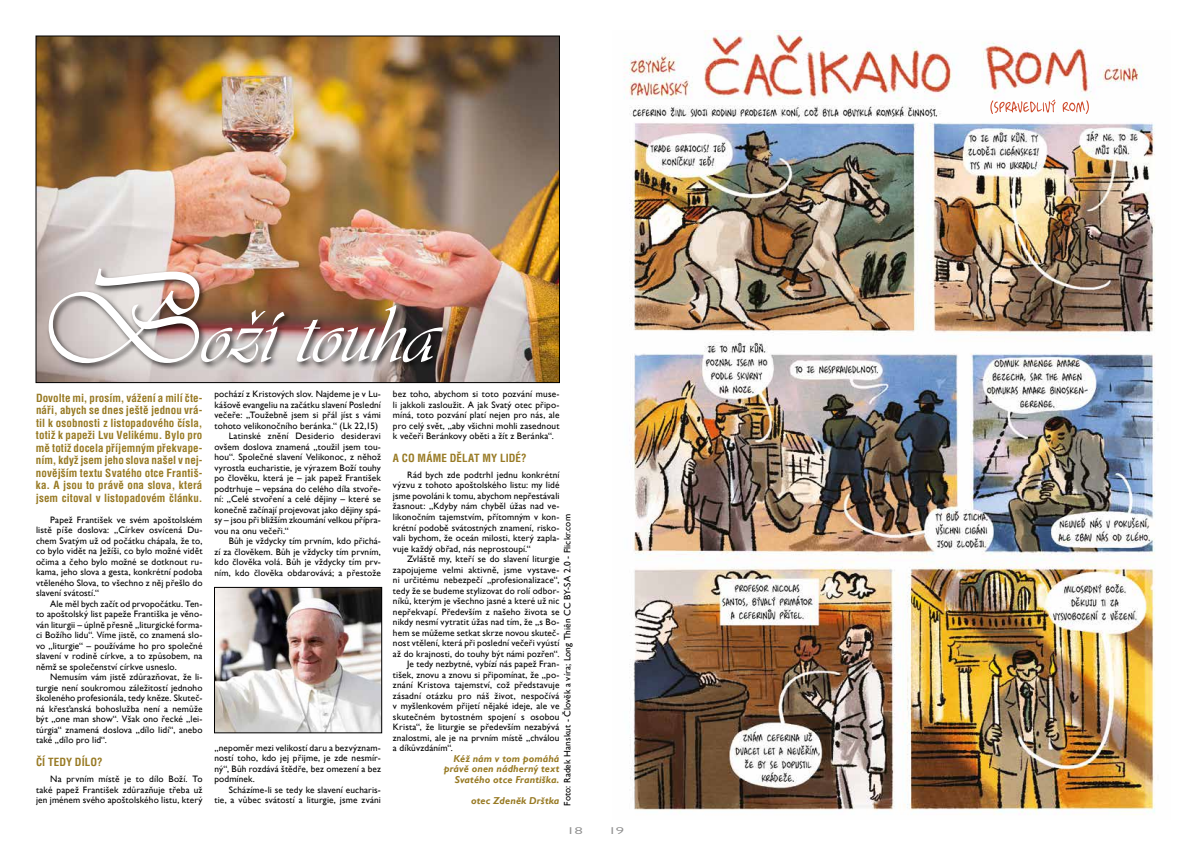
<style>
.page{position:relative;width:1191px;height:842px;background:#fff}
.page>*{position:absolute;margin:0;border:0;box-sizing:border-box;transform-origin:0 0}
.t1{font:700 condensed 11px/12.5px "Helvetica CE";letter-spacing:.01em;color:#987a24;text-align:justify}
.t2{font:italic 700 10px/10.5px "Gill Sans";letter-spacing:.01em;color:#987a24;text-align:right}
.t3{font:10px "Gill Sans MT Pro";color:#909090;scale:1.7 1}
.t4{font:9.3px/10.5px "Gill Sans";letter-spacing:.015em;color:#000;text-align:justify}
</style>
<div class="page">
<img style="left:38px;top:38px;width:519px;height:343px">
<div style="left:46px;top:266px;width:405px;height:105px;background:#000;opacity:.75"></div>
<img style="left:49px;top:268px;width:394px;height:95px">
<img style="left:216px;top:589px;width:164px;height:142px">
<div style="left:214px;top:587px;width:168px;height:146px;border:1px solid #000"></div>
<img style="left:624px;top:31px;width:531px;height:784px">
<p class="t1" style="left:36px;top:391px;width:168px">Dovolte mi, prosím, vážení a milí čte&shy;náři, abych se dnes ještě jednou vrá&shy;til k osobnosti z listopadového čísla, totiž k papeži Lvu Velikému. Bylo pro mě totiž docela příjemným překvape&shy;ním, když jsem jeho slova našel v nej&shy;novějším textu Svatého otce Františ&shy;ka. A jsou to právě ona slova, která jsem citoval v listopadovém článku.</p>
<p class="t4" style="left:36px;top:514px;width:168px;text-indent:14px">Papež František ve svém apoštolském listě píše doslova: „Církev osvícená Du&shy;chem Svatým už od počátku chápala, že to, co bylo vidět na Ježíši, co bylo možné vidět očima a čeho bylo možné se dotknout ru&shy;kama, jeho slova a gesta, konkrétní podoba vtěleného Slova, to všechno z něj přešlo do slavení svátostí.“</p>
<p class="t4" style="left:36px;top:598px;width:168px;text-indent:14px">Ale měl bych začít od prvopočátku. Ten&shy;to apoštolský list papeže Františka je věno&shy;ván liturgii – úplně přesně „liturgické forma&shy;ci Božího lidu“. Víme jistě, co znamená slo&shy;vo „liturgie“ – používáme ho pro společné slavení v rodině církve, a to způsobem, na němž se společenství církve usneslo.</p>
<p class="t4" style="left:36px;top:672px;width:168px;text-indent:14px">Nemusím vám jistě zdůrazňovat, že li&shy;turgie není soukromou záležitostí jednoho školeného profesionála, tedy kněze. Skuteč&shy;ná křesťanská bohoslužba není a nemůže být „one man show“. Však ono řecké „lei&shy;túrgia“ znamená doslova „dílo lidí“, anebo také „dílo pro lid“.</p>
<p class="t1" style="left:36px;top:756px;width:68px">ČÍ TEDY DÍLO?</p>
<p class="t4" style="left:36px;top:774px;width:168px;text-indent:14px">Na prvním místě je to dílo Boží. To také papež František zdůrazňuje třeba už jen jménem svého apoštolského listu, který</p>
<p class="t4" style="left:214px;top:389px;width:168px">pochází z Kristových slov. Najdeme je v Lu-</p>
<p class="t4" style="left:214px;top:399px;width:168px">kášově evangeliu na začátku slavení Poslední</p>
<p class="t4" style="left:214px;top:410px;width:168px">večeře: „Toužebně jsem si přál jíst s vámi</p>
<p class="t4" style="left:214px;top:420px;width:165px">tohoto velikonočního beránka.“ (Lk 22,15)</p>
<p class="t4" style="left:229px;top:431px;width:154px">Latinské znění Desiderio desideravi</p>
<p class="t4" style="left:214px;top:441px;width:168px">ovšem doslova znamená „toužil jsem tou-</p>
<p class="t4" style="left:214px;top:452px;width:168px">hou“. Společné slavení Velikonoc, z něhož</p>
<p class="t4" style="left:214px;top:462px;width:168px">vyrostla eucharistie, je výrazem Boží touhy</p>
<p class="t4" style="left:214px;top:473px;width:168px">po člověku, která je – jak papež František</p>
<p class="t4" style="left:214px;top:483px;width:168px">podtrhuje – vepsána do celého díla stvoře-</p>
<p class="t4" style="left:214px;top:494px;width:168px">ní: „Celé stvoření a celé dějiny – které se</p>
<p class="t4" style="left:214px;top:504px;width:168px">konečně začínají projevovat jako dějiny spá-</p>
<p class="t4" style="left:214px;top:515px;width:168px">sy – jsou při bližším zkoumání velkou přípra-</p>
<p class="t4" style="left:214px;top:525px;width:76px">vou na onu večeři.“</p>
<p class="t4" style="left:229px;top:536px;width:154px">Bůh je vždycky tím prvním, kdo přichá-</p>
<p class="t4" style="left:214px;top:546px;width:168px">zí za člověkem. Bůh je vždycky tím prvním,</p>
<p class="t4" style="left:214px;top:557px;width:168px">kdo člověka volá. Bůh je vždycky tím prv-</p>
<p class="t4" style="left:214px;top:567px;width:168px">ním, kdo člověka obdarovává; a přestože</p>
<p class="t4" style="left:214px;top:743px;width:168px">„nepoměr mezi velikostí daru a bezvýznam&shy;ností toho, kdo jej přijme, je zde nesmír&shy;ný“, Bůh rozdává štědře, bez omezení a bez podmínek.</p>
<p class="t4" style="left:214px;top:785px;width:168px;text-align:right">Scházíme-li se tedy ke slavení eucharis&shy;tie, a vůbec svátostí a liturgie, jsme zváni</p>
<p class="t4" style="left:393px;top:389px;width:168px">bez toho, abychom si toto pozvání muse&shy;li jakkoli zasloužit. A jak Svatý otec připo&shy;míná, toto pozvání platí nejen pro nás, ale pro celý svět, „aby všichni mohli zasednout k večeři Beránkovy oběti a žít z Beránka“.</p>
<p class="t1" style="left:393px;top:452px;width:135px">A CO MÁME DĚLAT MY LIDÉ?</p>
<p class="t4" style="left:393px;top:470px;width:168px;text-indent:14px">Rád bych zde podtrhl jednu konkrétní výzvu z tohoto apoštolského listu: my lidé jsme povoláni k tomu, abychom nepřestávali žasnout: „Kdyby nám chyběl úžas nad ve&shy;likonočním tajemstvím, přítomným v kon&shy;krétní podobě svátostných znamení, risko&shy;vali bychom, že oceán milosti, který zapla&shy;vuje každý obřad, nás neprostoupí.“</p>
<p class="t4" style="left:407px;top:554px;width:154px">Zvláště my, kteří se do slavení liturgie</p>
<p class="t4" style="left:393px;top:564px;width:168px">zapojujeme velmi aktivně, jsme vystave-</p>
<p class="t4" style="left:393px;top:575px;width:168px">ni určitému nebezpečí „profesionalizace“,</p>
<p class="t4" style="left:393px;top:585px;width:168px">tedy že se budeme stylizovat do rolí odbor-</p>
<p class="t4" style="left:393px;top:596px;width:168px">níků, kterým je všechno jasné a které už nic</p>
<p class="t4" style="left:393px;top:606px;width:168px">nepřekvapí. Především z našeho života se</p>
<p class="t4" style="left:393px;top:617px;width:168px">nikdy nesmí vytratit úžas nad tím, že „s Bo-</p>
<p class="t4" style="left:393px;top:627px;width:168px">hem se můžeme setkat skrze novou skuteč-</p>
<p class="t4" style="left:393px;top:638px;width:168px">nost vtělení, která při poslední večeři vyústí</p>
<p class="t4" style="left:393px;top:648px;width:168px">až do krajnosti, do touhy být námi pozřen“.</p>
<p class="t4" style="left:407px;top:659px;width:154px">Je tedy nezbytné, vybízí nás papež Fran-</p>
<p class="t4" style="left:393px;top:669px;width:168px">tišek, znovu a znovu si připomínat, že „po-</p>
<p class="t4" style="left:393px;top:680px;width:168px">znání Kristova tajemství, což představuje</p>
<p class="t4" style="left:393px;top:690px;width:168px">zásadní otázku pro náš život, nespočívá</p>
<p class="t4" style="left:393px;top:701px;width:168px">v myšlenkovém přijetí nějaké ideje, ale ve</p>
<p class="t4" style="left:393px;top:711px;width:168px">skutečném bytostném spojení s osobou</p>
<p class="t4" style="left:393px;top:722px;width:168px">Krista“, že liturgie se především nezabývá</p>
<p class="t4" style="left:393px;top:732px;width:168px">znalostmi, ale je na prvním místě „chválou</p>
<p class="t4" style="left:393px;top:743px;width:61px">a díkůvzdáním“.</p>
<p class="t2" style="left:444px;top:753px;width:117px">Kéž nám v tom pomáhá právě onen nádherný text<br>Svatého otce Františka.</p>
<p class="t2" style="left:471px;top:795px;width:90px">otec Zdeněk Drštka</p>
<p class="t4" style="left:562px;top:806px;width:293px;rotate:-90deg">Foto: Radek Hanskut - Člověk a víra; Long Thiên CC BY-SA 2.0 - Flickr.com</p>
<p class="t3" style="left:566px;top:825px;width:11px">18</p>
<p class="t3" style="left:608px;top:825px;width:11px">19</p>
</div>
